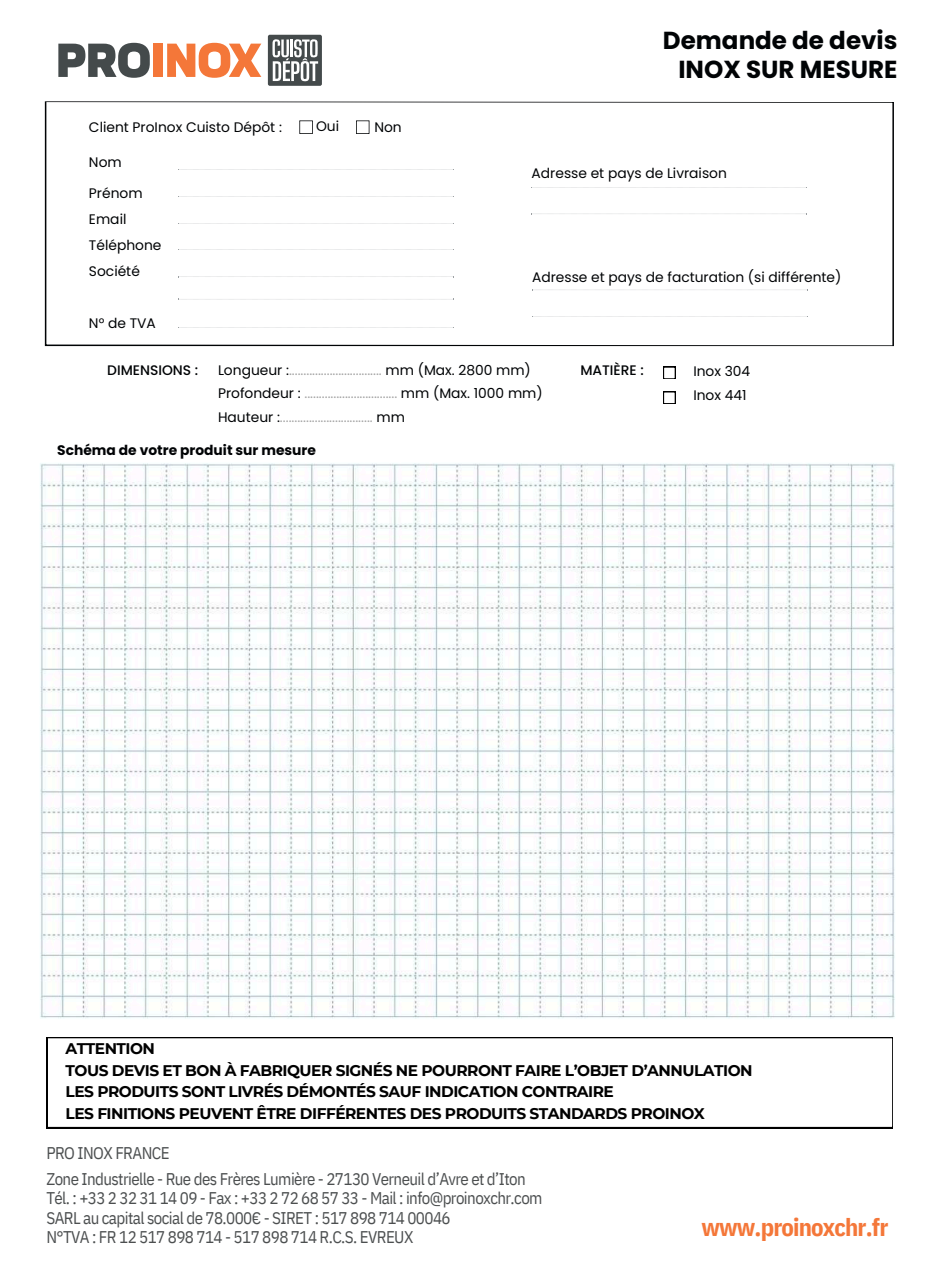
<style>
.page{position:relative;width:936px;height:1264px;background:#fff}
.page>*{position:absolute;margin:0;border:0;box-sizing:border-box;transform-origin:0 0}
.t1{font:700 24.6px/28.8px "Poppins";color:#000305;text-align:right}
.t2{font:700 24.6px "IBM Plex Sans Cond";letter-spacing:-.035em;color:#f47739}
.t3{font:16.95px/19.6px "IBM Plex Sans Cond";letter-spacing:-.035em;color:#4c4f50}
.t4{font:700 15.45px/21.3px "Montserrat";letter-spacing:-.035em;color:#000}
.t5{font:13.8px/23.7px "Poppins";color:#a6a6a6}
.t6{font:13.8px/26.1px "Poppins";color:#000305}
.t7{font:700 13.8px "Poppins";color:#000305}
.t8{font:500 13.8px "Poppins";color:#000305}
.s1{color:#000305}
</style>
<div class="page">
<svg style="left:45px;top:101px;width:849px;height:245px"></svg>
<svg style="left:58px;top:43px;width:92px;height:35px"></svg>
<div style="left:153px;top:44px;width:10px;height:33px;background:#f47739"></div>
<svg style="left:167px;top:43px;width:94px;height:35px"></svg>
<div style="left:268px;top:35px;width:54px;height:51px;background:#444a4b;border-radius:2px"></div>
<svg style="left:272px;top:39px;width:46px;height:42px"></svg>
<img style="left:40px;top:463px;width:855px;height:556px">
<svg style="left:663px;top:366px;width:12px;height:13px"></svg>
<svg style="left:663px;top:391px;width:12px;height:13px"></svg>
<svg style="left:47px;top:1037px;width:846px;height:90px"></svg>
<p class="t6" style="left:89px;top:114px;width:195px">Client ProInox Cuisto Dépôt :</p>
<p class="t6" style="left:89px;top:149px;width:34px">Nom</p>
<p class="t6" style="left:89px;top:180px;width:74px">Prénom<br>Email<br>Téléphone<br>Société</p>
<p class="t6" style="left:89px;top:310px;width:68px">N° de TVA</p>
<p class="t6" style="left:316px;top:113px;width:25px">Oui</p>
<p class="t6" style="left:374px;top:114px;width:29px">Non</p>
<h1 class="t1" style="left:663px;top:26px;width:236px">Demande de devis<br>INOX SUR MESURE</h1>
<p class="t6" style="left:532px;top:160px;width:197px">Adresse et pays de Livraison</p>
<p class="t6" style="left:532px;top:264px;width:311px">Adresse et pays de facturation (si différente)</p>
<p class="t8" style="left:107px;top:360px;width:93px">DIMENSIONS :</p>
<p class="t8" style="left:580px;top:360px;width:65px">MATIÈRE :</p>
<p class="t6" style="left:693px;top:359px;width:58px;line-height:24.2px">Inox 304<br>Inox 441</p>
<p class="t5" style="left:218px;top:358px;width:326px"><span class="s1">Longueur :</span>................................ <span class="s1">mm (Max. 2800 mm)<br>Profondeur :</span> ................................ <span class="s1">mm (Max. 1000 mm)<br>Hauteur :</span>................................ <span class="s1">mm</span></p>
<p class="t7" style="left:57px;top:440px;width:260px">Schéma de votre produit sur mesure</p>
<p class="t4" style="left:66px;top:1038px;width:689px">ATTENTION<br>TOUS DEVIS ET BON À FABRIQUER SIGNÉS NE POURRONT FAIRE L’OBJET D’ANNULATION LES PRODUITS SONT LIVRÉS DÉMONTÉS SAUF INDICATION CONTRAIRE<br>LES FINITIONS PEUVENT ÊTRE DIFFÉRENTES DES PRODUITS STANDARDS PROINOX</p>
<p class="t3" style="left:46px;top:1140px;width:481px;line-height:25.3px">PRO INOX FRANCE<br>Zone Industrielle - Rue des Frères Lumière - 27130 Verneuil d’Avre et d’Iton</p>
<p class="t3" style="left:46px;top:1187px;width:498px">Tél. : +33 2 32 31 14 09 - Fax : +33 2 72 68 57 33 - Mail : info@proinoxchr.com<br>SARL au capital social de 78.000€ - SIRET : 517 898 714 00046<br>N°TVA : FR 12 517 898 714 - 517 898 714 R.C.S. EVREUX</p>
<h1 class="t2" style="left:701px;top:1211px;width:189px">www.proinoxchr.fr</h1>
</div>
